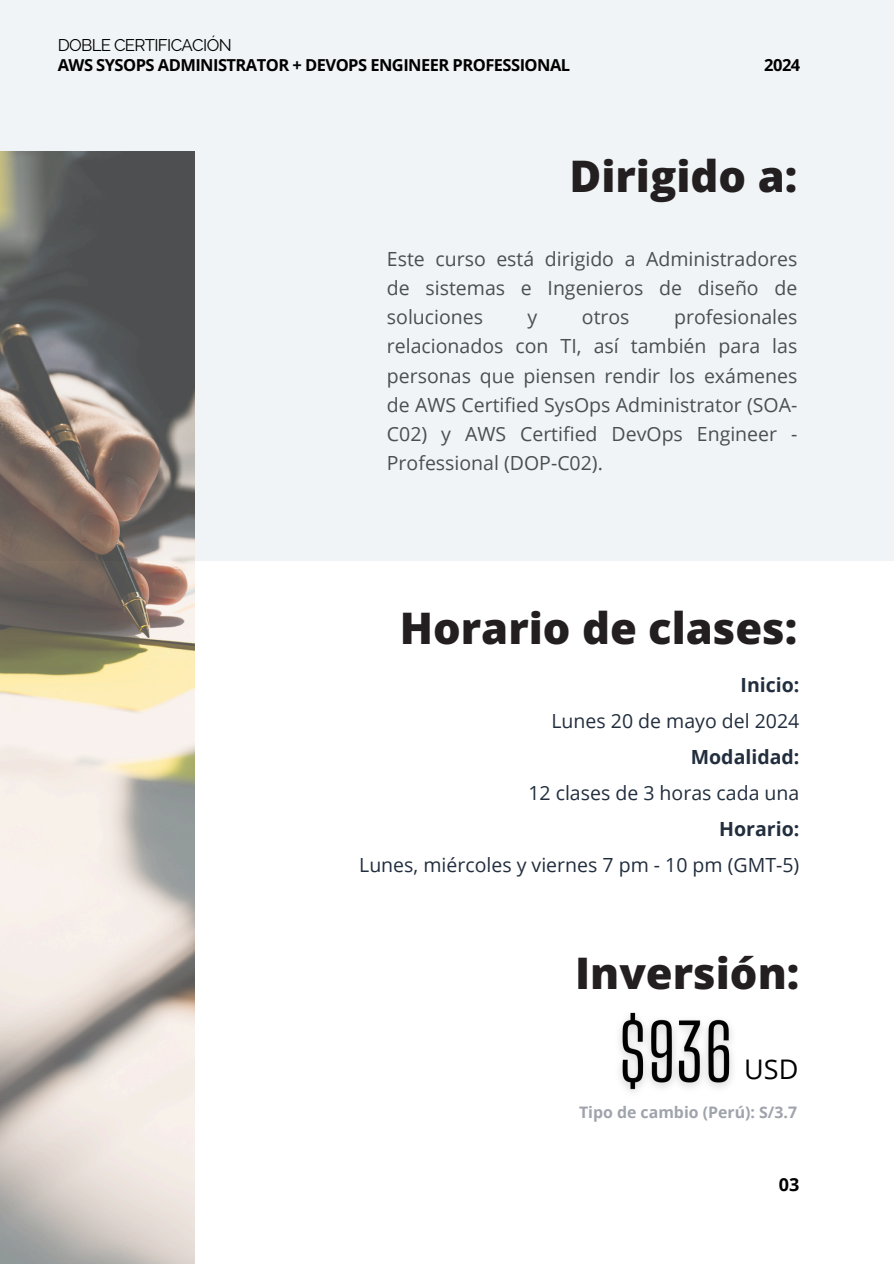
<style>
.page{position:relative;width:894px;height:1264px;background:#fff}
.page>*{position:absolute;margin:0;border:0;box-sizing:border-box;transform-origin:0 0}
.t1{font:800 43.5px "Open Sans";color:#231f20}
.t2{font:27px "Open Sans";color:#000}
.t3{font:19.5px/29.2px "Open Sans";color:#495052;text-align:justify}
.t4{font:19.5px/36px "Open Sans";color:#222e3e;text-align:right}
.t5{font:700 18px "Open Sans";color:#000}
.t6{font:16.8px "Raleway";letter-spacing:-.04em;color:#000}
.t7{font:700 16.5px "Open Sans";letter-spacing:-.03em;color:#000}
.t8{font:700 15.9px "Open Sans";color:#9fa3ab}
.s1{font-weight:700}
</style>
<div class="page">
<img style="left:619px;top:1012px;width:113px;height:80px">
<div style="left:0;top:0;width:893px;height:560px;background:#f0f4f6"></div>
<img style="left:0;top:151px;width:194px;height:1112px">
<h3 class="t6" style="left:58px;top:35px;width:175px">DOBLE CERTIFICACIÓN</h3>
<p class="t7" style="left:58px;top:54px;width:514px">AWS SYSOPS ADMINISTRATOR + DEVOPS ENGINEER PROFESSIONAL</p>
<p class="t7" style="left:764px;top:54px;width:38px">2024</p>
<h2 class="t1" style="left:569px;top:145px;width:229px">Dirigido a:</h2>
<h4 class="t3" style="left:387px;top:243px;width:412px">Este curso está dirigido a Administradores de sistemas e Ingenieros de diseño de soluciones</h4>
<h4 class="t3" style="left:387px;top:302px;width:412px;text-indent:287px">profesionales relacionados con TI, así también para las personas que piensen rendir los exámenes de AWS Certified SysOps Administrator (SOA-C02) y AWS Certified DevOps Engineer - Professional (DOP-C02).</h4>
<h4 class="t3" style="left:527px;top:302px;width:11px">y</h4>
<h4 class="t3" style="left:581px;top:302px;width:49px">otros</h4>
<p class="t1" style="left:399px;top:597px;width:399px">Horario de clases:</p>
<h2 class="t4" style="left:359px;top:666px;width:441px"><span class="s1">Inicio:<br></span>Lunes 20 de mayo del 2024<br><span class="s1">Modalidad:<br></span>12 clases de 3 horas cada una<br><span class="s1">Horario:<br></span>Lunes, miércoles y viernes 7 pm - 10 pm (GMT-5)</h2>
<h2 class="t1" style="left:575px;top:942px;width:226px">Inversión:</h2>
<h6 class="t2" style="left:744px;top:1050px;width:56px">USD</h6>
<h5 class="t8" style="left:579px;top:1100px;width:219px">Tipo de cambio (Perú): S/3.7</h5>
<h4 class="t5" style="left:778px;top:1172px;width:22px">03</h4>
</div>
